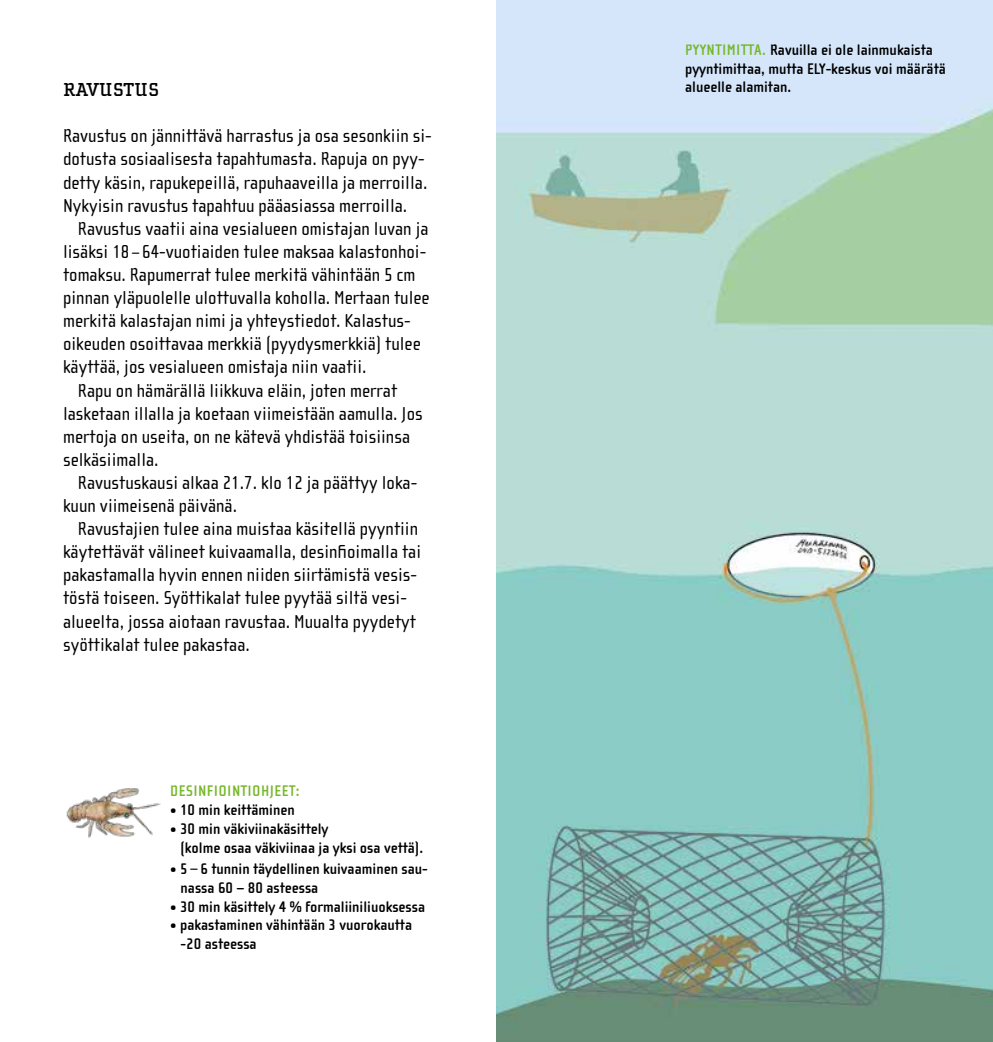
<style>
.page{position:relative;width:993px;height:1042px;background:#fff}
.page>*{position:absolute;margin:0;border:0;box-sizing:border-box;transform-origin:0 0}
.t1{font:19.25px/23.1px "Cholla Sans OT";color:#000}
.t2{font:700 19.25px "Cholla Slab OT";letter-spacing:.025em;color:#000}
.t3{font:700 15.75px/18.9px "Cholla Sans OT";color:#000}
.t4{font:700 15.75px "Cholla Sans OT";letter-spacing:.025em;color:#76b82a}
.s1{font-size:17.5px}
.s2{font-weight:400;font-size:17.5px}
.s3{color:#76b82a}
</style>
<div class="page">
<img style="left:496px;top:0;width:496px;height:1042px">
<img style="left:66px;top:788px;width:95px;height:50px">
<p class="t2" style="left:63px;top:79px;width:98px">RAVUSTUS</p>
<p class="t1" style="left:63px;top:125px;width:370px">Ravustus on jännittävä harrastus ja osa sesonkiin si&shy;dotusta sosiaalisesta tapahtumasta. Rapuja on pyy&shy;detty käsin, rapukepeillä, rapuhaaveilla ja merroilla.<br>Nykyisin ravustus tapahtuu pääasiassa merroilla.</p>
<p class="t1" style="left:78px;top:217px;width:352px">Ravustus vaatii aina vesialueen omistajan luvan ja</p>
<p class="t1" style="left:63px;top:240px;width:364px">lisäksi 18 <span class="s1">–</span> 64-vuotiaiden tulee maksaa kalastonhoi-</p>
<p class="t1" style="left:63px;top:263px;width:354px">tomaksu. Rapumerrat tulee merkitä vähintään 5 cm</p>
<p class="t1" style="left:63px;top:286px;width:368px">pinnan yläpuolelle ulottuvalla koholla. Mertaan tulee</p>
<p class="t1" style="left:63px;top:309px;width:349px">merkitä kalastajan nimi ja yhteystiedot. Kalastus-</p>
<p class="t1" style="left:63px;top:333px;width:359px">oikeuden osoittavaa merkkiä (pyydysmerkkiä) tulee</p>
<p class="t1" style="left:63px;top:356px;width:305px">käyttää, jos vesialueen omistaja niin vaatii.</p>
<p class="t1" style="left:78px;top:379px;width:321px">Rapu on hämärällä liikkuva eläin, joten merrat</p>
<p class="t1" style="left:63px;top:402px;width:361px">lasketaan illalla ja koetaan viimeistään aamulla. Jos</p>
<p class="t1" style="left:63px;top:425px;width:348px">mertoja on useita, on ne kätevä yhdistää toisiinsa</p>
<p class="t1" style="left:63px;top:448px;width:97px">selkäsiimalla.</p>
<p class="t1" style="left:78px;top:471px;width:341px">Ravustuskausi alkaa 21.7. klo 12 ja päättyy loka-</p>
<p class="t1" style="left:63px;top:494px;width:175px">kuun viimeisenä päivänä.</p>
<p class="t1" style="left:78px;top:517px;width:341px">Ravustajien tulee aina muistaa käsitellä pyyntiin</p>
<p class="t1" style="left:63px;top:540px;width:359px">käytettävät välineet kuivaamalla, desinfioimalla tai</p>
<p class="t1" style="left:63px;top:564px;width:355px">pakastamalla hyvin ennen niiden siirtämistä vesis-</p>
<p class="t1" style="left:63px;top:587px;width:345px">töstä toiseen. Syöttikalat tulee pyytää siltä vesi-</p>
<p class="t1" style="left:63px;top:610px;width:354px">alueelta, jossa aiotaan ravustaa. Muualta pyydetyt</p>
<p class="t1" style="left:63px;top:633px;width:188px">syöttikalat tulee pakastaa.</p>
<p class="t4" style="left:170px;top:782px;width:131px">DESINFIOINTIOHJEET:</p>
<p class="t3" style="left:170px;top:800px;width:126px">• 10 min keittäminen</p>
<p class="t3" style="left:180px;top:819px;width:244px;text-indent:-10px">• 30 min väkiviinakäsittely<br>(kolme osaa väkiviinaa ja yksi osa vettä).</p>
<p class="t3" style="left:180px;top:859px;width:249px;text-indent:-10px">• 5 <span class="s2">–</span> 6 tunnin täydellinen kuivaaminen sau&shy;nassa 60 – 80 asteessa</p>
<p class="t3" style="left:170px;top:897px;width:256px">• 30 min käsittely 4 % formaliiniliuoksessa</p>
<p class="t3" style="left:180px;top:916px;width:233px;text-indent:-10px">• pakastaminen vähintään 3 vuorokautta -20 asteessa</p>
<p class="t3" style="left:685px;top:40px;width:262px"><span class="s3">PYYNTIMITTA.</span> Ravuilla ei ole lainmukaista pyyntimittaa, mutta ELY-keskus voi määrätä alueelle alamitan.</p>
</div>
